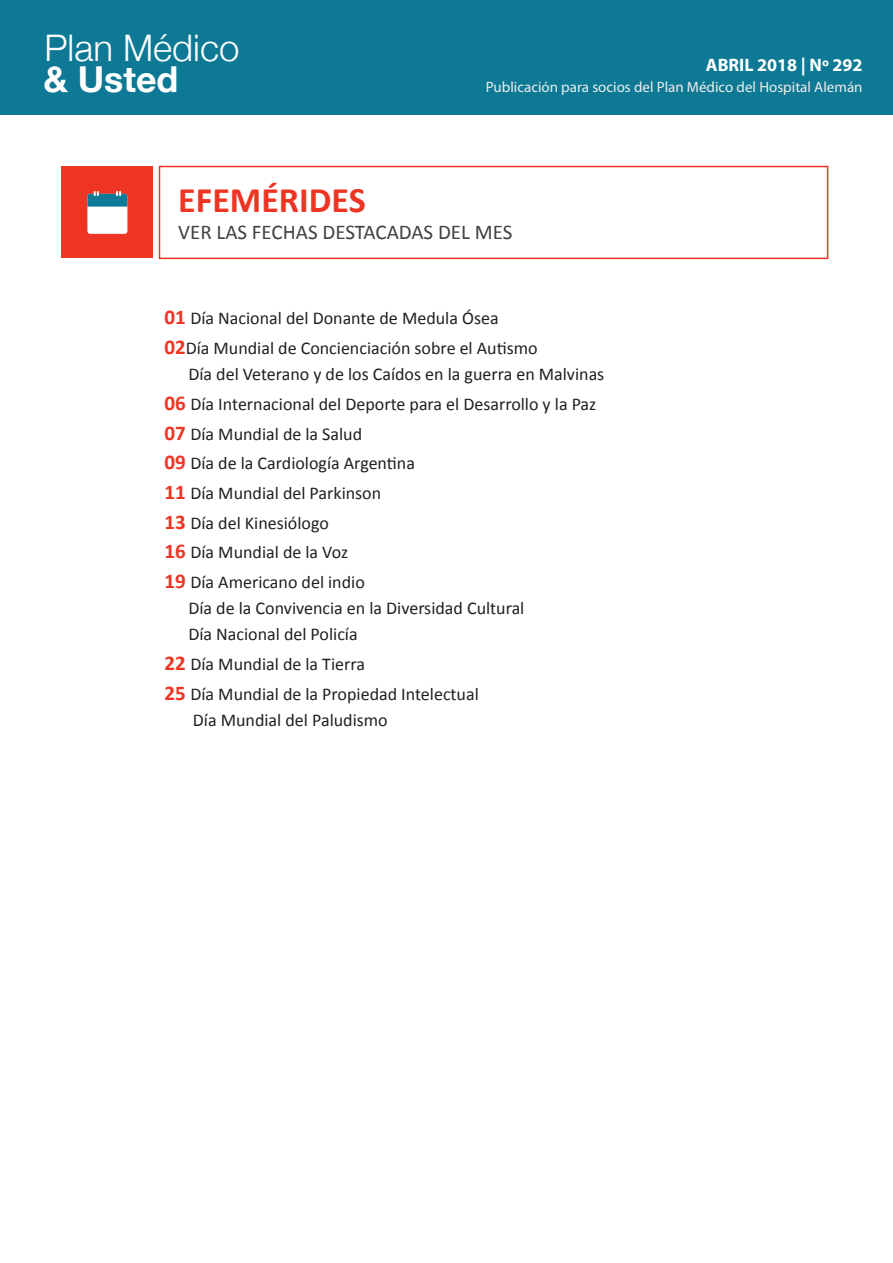
<style>
.page{position:relative;width:893px;height:1263px;background:#fff}
.page>*{position:absolute;margin:0;border:0;box-sizing:border-box;transform-origin:0 0}
.t1{font:300 36.6px "Helvetica Neue";color:#fff}
.t2{font:700 36px "Calibri";color:#ee3524}
.t3{font:700 35.7px "Helvetica Neue";color:#fff}
.t4{font:21px "Calibri";color:#414042}
.t5{font:18px/29.7px "Calibri";color:#231f20}
.t6{font:700 18px "Myriad Pro";color:#fff}
.t7{font:15px "Myriad Pro";color:#ededec}
.s1{font-weight:700;font-size:21px;color:#ee3524}
</style>
<div class="page">
<div style="left:0;top:0;width:893px;height:115px;background:#0d7995"></div>
<div style="left:159px;top:166px;width:669px;height:93px;border:2px solid #ee3524"></div>
<div style="left:62px;top:166px;width:91px;height:92px;background:#ee3524"></div>
<div style="left:87px;top:194px;width:40px;height:40px;background:#fff;border-radius:3px"></div>
<svg style="left:87px;top:191px;width:40px;height:16px"></svg>
<h1 class="t1" style="left:45px;top:18px;width:196px">Plan Médico</h1>
<h3 class="t3" style="left:43px;top:51px;width:136px">&amp; Usted</h3>
<p class="t6" style="left:706px;top:55px;width:158px">ABRIL 2018 | Nº 292</p>
<p class="t7" style="left:486px;top:78px;width:378px">Publicación para socios del Plan Médico del Hospital Alemán</p>
<h2 class="t2" style="left:178px;top:175px;width:189px">EFEMÉRIDES</h2>
<p class="t4" style="left:178px;top:219px;width:336px">VER LAS FECHAS DESTACADAS DEL MES</p>
<p class="t5" style="left:164px;top:303px;width:375px"><span class="s1">01</span> Día Nacional del Donante de Medula Ósea<br><span class="s1">02</span>Día Mundial de Concienciación sobre el Autismo</p>
<p class="t5" style="left:164px;top:359px;width:441px;text-indent:24px">Día del Veterano y de los Caídos en la guerra en Malvinas <span class="s1">06</span> Día Internacional del Deporte para el Desarrollo y la Paz <span class="s1">07</span> Día Mundial de la Salud<br><span class="s1">09</span> Día de la Cardiología Argentina<br><span class="s1">11</span> Día Mundial del Parkinson<br><span class="s1">13</span> Día del Kinesiólogo<br><span class="s1">16</span> Día Mundial de la Voz<br><span class="s1">19</span> Día Americano del indio</p>
<p class="t5" style="left:188px;top:594px;width:337px;line-height:26.1px">Día de la Convivencia en la Diversidad Cultural<br>Día Nacional del Policía</p>
<p class="t5" style="left:164px;top:648px;width:316px"><span class="s1">22</span> Día Mundial de la Tierra<br><span class="s1">25</span> Día Mundial de la Propiedad Intelectual</p>
<p class="t5" style="left:193px;top:704px;width:196px">Día Mundial del Paludismo</p>
</div>
